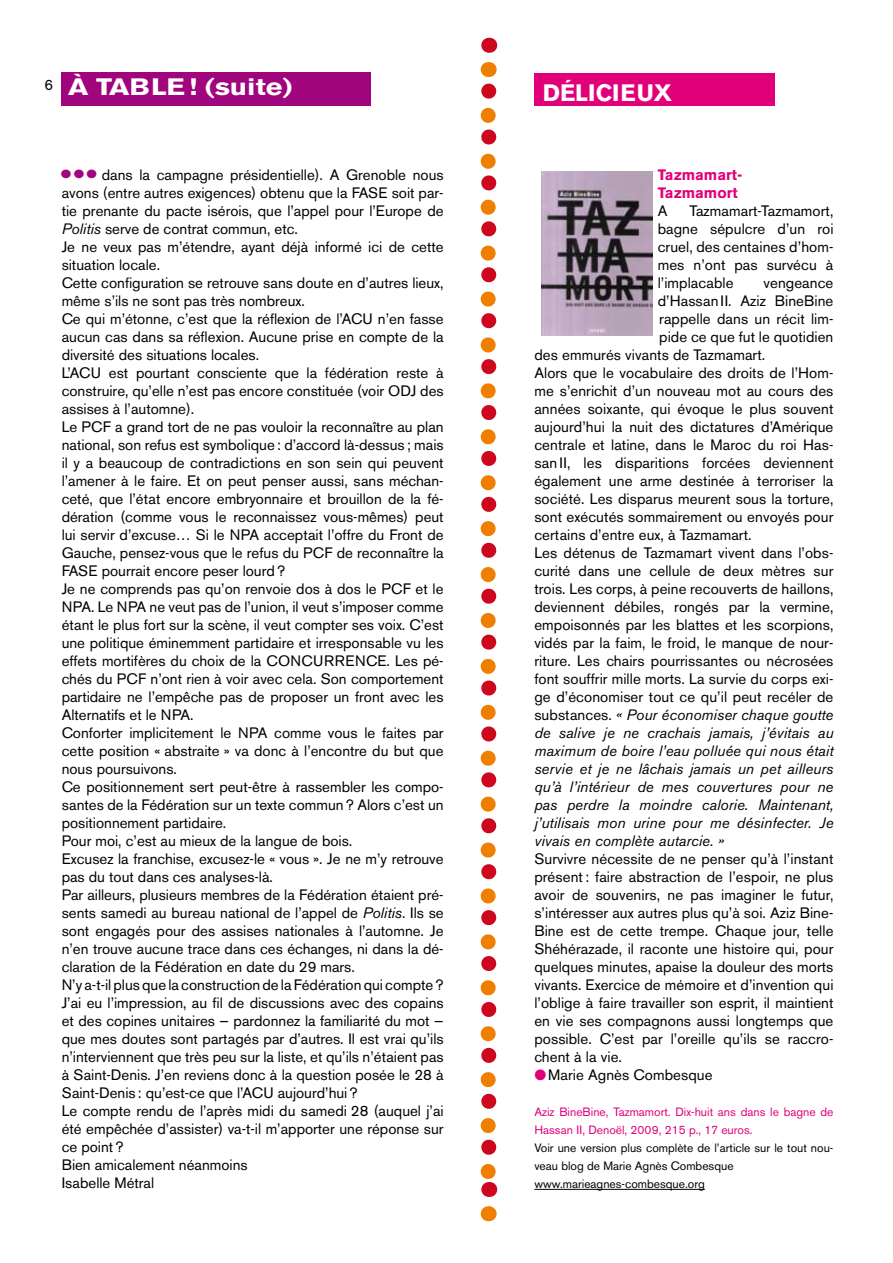
<style>
.page{position:relative;width:893px;height:1263px;background:#fff}
.page>*{position:absolute;margin:0;border:0;box-sizing:border-box;transform-origin:0 0}
.t1{font:700 23.55px "Akzidenz Grotesk BE";color:#fff;scale:1.22 1}
.t2{font:700 23.55px "Akzidenz Grotesk BE";color:#fff}
.t3{font:15px/18px "Akzidenz Grotesk BE";color:#000;text-align:justify}
.t4{font:italic 15px "Akzidenz Grotesk BE";letter-spacing:.005em;color:#000}
.t5{font:700 15px/18px "Akzidenz Grotesk BE";color:#e2007a}
.t6{font:12px/18px "Akzidenz Grotesk BE";color:#000}
.t7{font:12px/18px "Akzidenz Grotesk BE";color:#e2007a}
.t8{font:12px "Zapf Dingbats ITC";color:#a1057d;scale:1.11 1}
.s1{font-style:italic}
.s2{font-style:normal}
.s3{color:#e2007a}
</style>
<div class="page">
<div style="left:62px;top:72px;width:248px;height:34px;background:#a1057d"></div>
<div style="left:310px;top:72px;width:61px;height:34px;background:#a1057d"></div>
<hr style="left:534px;top:1189px;width:171px;height:1px;background:#000">
<div style="left:534px;top:73px;width:241px;height:33px;background:#e2007a"></div>
<img style="left:541px;top:172px;width:111px;height:164px">
<svg style="left:489px;top:38px;width:1px;height:15px"></svg>
<svg style="left:481px;top:91px;width:15px;height:1106px"></svg>
<svg style="left:488px;top:62px;width:1px;height:15px"></svg>
<svg style="left:488px;top:1206px;width:1px;height:15px"></svg>
<h1 class="t1" style="left:44px;top:74px;width:56px"><sup>6</sup> àtable</h1>
<h1 class="t1" style="left:189px;top:74px;width:87px">! (suite)</h1>
<h1 class="t2" style="left:543px;top:79px;width:48px">délicieux</h1>
<p class="t3" style="left:62px;top:166px;width:383px;text-align:left;text-indent:40px">dans la campagne présidentielle). A Grenoble nous avons (entre autres exigences) obtenu que la FASE soit par&shy;tie prenante du pacte isérois, que l’appel pour l’Europe de <span class="s1">Politis</span> serve de contrat commun, etc.<br>Je ne veux pas m’étendre, ayant déjà informé ici de cette situation locale.<br>Cette configuration se retrouve sans doute en d’autres lieux, même s’ils ne sont pas très nombreux.<br>Ce qui m’étonne, c’est que la réflexion de l’ACU n’en fasse aucun cas dans sa réflexion. Aucune prise en compte de la diversité des situations locales.<br>L’ACU est pourtant consciente que la fédération reste à construire, qu’elle n’est pas encore constituée (voir ODJ des assises à l’automne).<br>Le PCF a grand tort de ne pas vouloir la reconnaître au plan national, son refus est symbolique: d’accord là-dessus ; mais il y a beaucoup de contradictions en son sein qui peuvent l’amener à le faire. Et on peut penser aussi, sans méchan&shy;ceté, que l’état encore embryonnaire et brouillon de la fé&shy;dération (comme vous le reconnaissez vous-mêmes) peut lui servir d’excuse… Si le N PA acceptait l’offre du Front de Gauche, pensez-vous que le refus du PCF de reconnaître la FASE pourrait encore peser lourd?<br>Je ne comprends pas qu’on renvoie dos à dos le PCF et le N PA. Le N PA ne veut pas de l’union, il veut s’imposer comme étant le plus fort sur la scène, il veut compter ses voix. C’est une politique éminemment partidaire et irresponsable vu les effets mortifères du choix de la CON CURREN CE. Les pé&shy;chés du PCF n’ont rien à voir avec cela. Son comportement partidaire ne l’empêche pas de proposer un front avec les Alternatifs et le N PA.<br>Conforter implicitement le N PA comme vous le faites par cette position « abstraite » va donc à l’encontre du but que nous poursuivons.<br>Ce positionnement sert peut-être à rassembler les compo&shy;santes de la Fédération sur un texte commun? Alors c’est un positionnement partidaire.<br>Pour moi, c’est au mieux de la langue de bois.<br>Excusez la franchise, excusez-le « vous ». Je ne m’y retrouve pas du tout dans ces analyses-là.<br>Par ailleurs, plusieurs membres de la Fédération étaient pré&shy;sents samedi au bureau national de l’appel de <span class="s1">Politis</span>. Ils se sont engagés pour des assises nationales à l’automne. Je n’en trouve aucune trace dans ces échanges, ni dans la dé&shy;claration de la Fédération en date du 29 mars.<br>N ’y a-t-il plus que la construction de la Fédération qui compte?<br>J’ai eu l’impression, au fil de discussions avec des copains et des copines unitaires — pardonnez la familiarité du mot — que mes doutes sont partagés par d’autres. Il est vrai qu’ils n’interviennent que très peu sur la liste, et qu’ils n’étaient pas à Saint-Denis. J’en reviens donc à la question posée le 28 à Saint-Denis : qu’est-ce que l’ACU aujourd’hui?<br>Le compte rendu de l’après midi du samedi 28 (auquel j’ai été empêchée d’assister) va-t-il m’apporter une réponse sur ce point?<br>Bien amicalement néanmoins<br>Isabelle Métral</p>
<p class="t8" style="left:61px;top:168px;width:34px">● ● ●</p>
<p class="t5" style="left:658px;top:166px;width:86px">Tazmamart-<br>Tazmamort</p>
<p class="t3" style="left:658px;top:202px;width:11px">A</p>
<p class="t3" style="left:658px;top:202px;width:177px;text-indent:32px">Tazmamart-Tazmamort, bagne sépulcre d’un roi cruel, des centaines d’hom&shy;mes n’ont pas survécu à l’implacable</p>
<p class="t3" style="left:763px;top:274px;width:71px">vengeance</p>
<p class="t3" style="left:658px;top:292px;width:177px">d’Hassan II. Aziz BineBine</p>
<p class="t3" style="left:659px;top:310px;width:176px">rappelle dans un récit lim-</p>
<p class="t3" style="left:659px;top:328px;width:176px">pide ce que fut le quotidien</p>
<p class="t3" style="left:534px;top:346px;width:232px">des emmurés vivants de Tazmamart.</p>
<p class="t3" style="left:534px;top:364px;width:301px">Alors que le vocabulaire des droits de l’Hom-</p>
<p class="t3" style="left:534px;top:382px;width:301px">me s’enrichit d’un nouveau mot au cours des</p>
<p class="t3" style="left:534px;top:400px;width:301px">années soixante, qui évoque le plus souvent</p>
<p class="t3" style="left:534px;top:418px;width:301px">aujourd’hui la nuit des dictatures d’Amérique</p>
<p class="t3" style="left:534px;top:436px;width:301px">centrale et latine, dans le Maroc du roi Has-</p>
<p class="t3" style="left:534px;top:454px;width:301px">san II, les disparitions forcées deviennent</p>
<p class="t3" style="left:534px;top:472px;width:301px">également une arme destinée à terroriser la</p>
<p class="t3" style="left:534px;top:490px;width:301px">société. Les disparus meurent sous la torture,</p>
<p class="t3" style="left:534px;top:508px;width:301px">sont exécutés sommairement ou envoyés pour</p>
<p class="t3" style="left:534px;top:526px;width:219px">certains d’entre eux, à Tazmamart.</p>
<p class="t3" style="left:534px;top:544px;width:301px">Les détenus de Tazmamart vivent dans l’obs-</p>
<p class="t3" style="left:534px;top:562px;width:301px">curité dans une cellule de deux mètres sur</p>
<p class="t3" style="left:534px;top:580px;width:301px">trois. Les corps, à peine recouverts de haillons,</p>
<p class="t3" style="left:534px;top:598px;width:301px">deviennent débiles, rongés par la vermine,</p>
<p class="t3" style="left:534px;top:616px;width:301px">empoisonnés par les blattes et les scorpions,</p>
<p class="t3" style="left:534px;top:634px;width:301px">vidés par la faim, le froid, le manque de nour-</p>
<p class="t3" style="left:534px;top:652px;width:301px">riture. Les chairs pourrissantes ou nécrosées</p>
<p class="t3" style="left:534px;top:670px;width:301px">font souffrir mille morts. La survie du corps exi-</p>
<p class="t3" style="left:534px;top:688px;width:301px">ge d’économiser tout ce qu’il peut recéler de</p>
<p class="t4" style="left:534px;top:706px;width:301px"><span class="s2">substances.</span> « Pour économiser chaque goutte</p>
<p class="t4" style="left:534px;top:724px;width:301px">de salive je ne crachais jamais, j’évitais au</p>
<p class="t4" style="left:534px;top:742px;width:301px">maximum de boire l’eau polluée qui nous était</p>
<p class="t4" style="left:534px;top:760px;width:301px">servie et je ne lâchais jamais un pet ailleurs</p>
<p class="t4" style="left:534px;top:778px;width:301px">qu’à l’intérieur de mes couvertures pour ne</p>
<p class="t4" style="left:534px;top:796px;width:301px">pas perdre la moindre calorie. Maintenant,</p>
<p class="t4" style="left:534px;top:814px;width:301px">j’utilisais mon urine pour me désinfecter. Je</p>
<p class="t4" style="left:534px;top:832px;width:191px">vivais en complète autarcie. »</p>
<p class="t3" style="left:534px;top:850px;width:301px">Survivre nécessite de ne penser qu’à l’instant présent: faire abstraction de l’espoir, ne plus avoir de souvenirs, ne pas imaginer le futur, s’intéresser aux autres plus qu’à soi. Aziz Bine-Bine est de cette trempe. Chaque jour, telle Shéhérazade, il raconte une histoire qui, pour quelques minutes, apaise la douleur des morts vivants. Exercice de mémoire et d’invention qui l’oblige à faire travailler son esprit, il maintient en vie ses compagnons aussi longtemps que possible. C’est par l’oreille qu’ils se raccro&shy;chent à la vie.</p>
<p class="t3" style="left:534px;top:1066px;width:180px"><span class="s3">●</span>Marie Agnès Combesque</p>
<p class="t7" style="left:534px;top:1103px;width:301px">Aziz BineBine, Tazmamort. Dix-huit ans dans le bagne de<br>Hassan II, Denoël, 2009, 215 p., 17 euros.</p>
<p class="t6" style="left:534px;top:1139px;width:301px">Voir une version plus complète de l’article sur le tout nou&shy;veau blog de Marie Agnès Combesque www.marieagnes-combesque.org</p>
</div>
